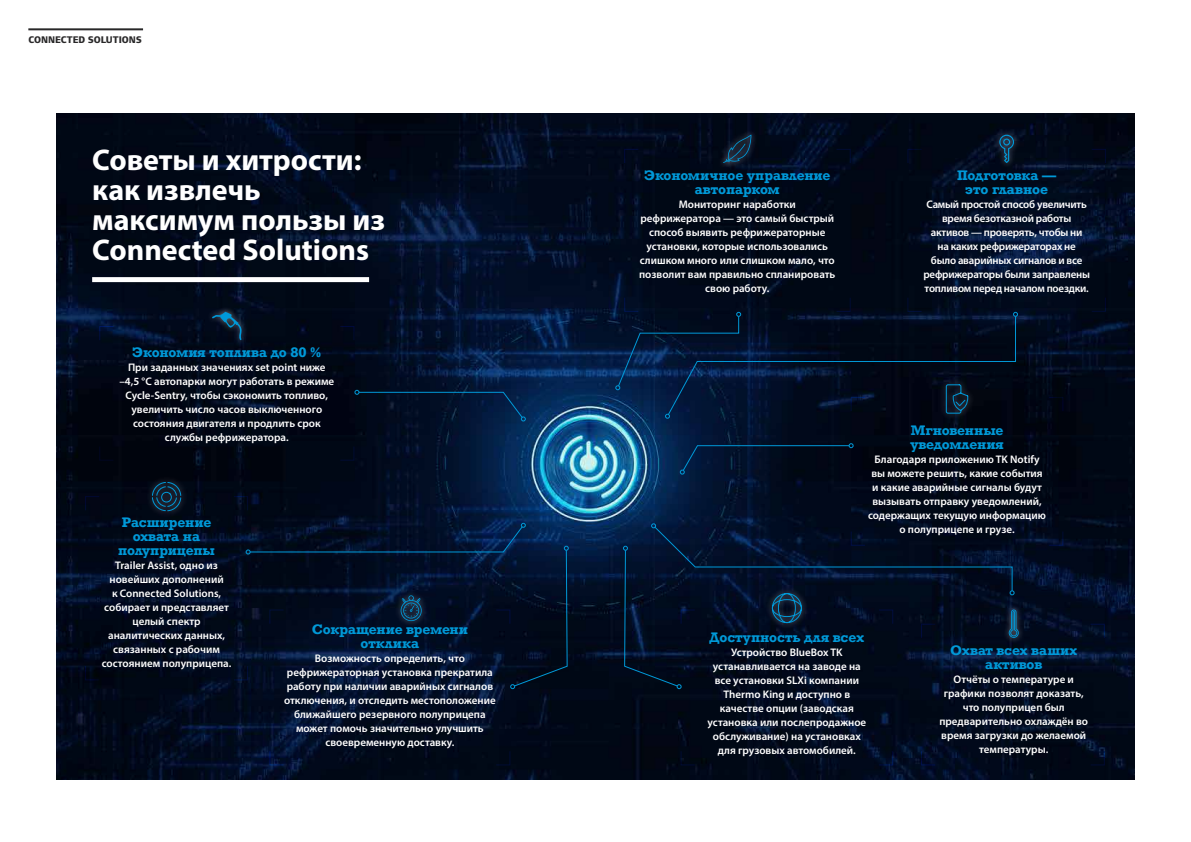
<style>
.page{position:relative;width:1191px;height:842px;background:#fff}
.page>*{position:absolute;margin:0;border:0;box-sizing:border-box;transform-origin:0 0}
.t1{font:700 30px/30px "Myriad Pro";color:#fff}
.t2{font:700 13px/14px "Rockwell";color:#0099d8;text-align:center}
.t3{font:600 11px/14px "Myriad Pro";color:#fff;text-align:center}
.t4{font:600 11px/14px "Myriad Pro";letter-spacing:-.02em;color:#fff;text-align:center}
.t5{font:800 10px "Foundry Form Sans";color:#292829}
</style>
<div class="page">
<hr style="left:28px;top:28px;width:115px;height:2px;background:#292829">
<img style="left:57px;top:113px;width:1077px;height:667px">
<svg style="left:1048px;top:396px;width:15px;height:16px"></svg>
<svg style="left:1048px;top:530px;width:15px;height:16px"></svg>
<svg style="left:623px;top:148px;width:16px;height:16px"></svg>
<svg style="left:835px;top:148px;width:16px;height:16px"></svg>
<div style="left:717px;top:129px;width:40px;height:40px;background:#fff;opacity:.75"></div>
<svg style="left:723px;top:135px;width:28px;height:28px"></svg>
<svg style="left:907px;top:148px;width:15px;height:16px"></svg>
<svg style="left:1090px;top:148px;width:16px;height:16px"></svg>
<svg style="left:1090px;top:297px;width:16px;height:15px"></svg>
<svg style="left:680px;top:750px;width:15px;height:16px"></svg>
<svg style="left:878px;top:750px;width:15px;height:16px"></svg>
<svg style="left:1089px;top:623px;width:16px;height:16px"></svg>
<svg style="left:920px;top:750px;width:16px;height:16px"></svg>
<svg style="left:1089px;top:750px;width:16px;height:16px"></svg>
<svg style="left:269px;top:750px;width:15px;height:16px"></svg>
<svg style="left:495px;top:750px;width:16px;height:16px"></svg>
<svg style="left:85px;top:496px;width:15px;height:15px"></svg>
<svg style="left:233px;top:496px;width:16px;height:15px"></svg>
<svg style="left:85px;top:665px;width:15px;height:16px"></svg>
<svg style="left:99px;top:325px;width:15px;height:16px"></svg>
<svg style="left:339px;top:325px;width:16px;height:16px"></svg>
<svg style="left:99px;top:445px;width:15px;height:16px"></svg>
<svg style="left:339px;top:445px;width:16px;height:16px"></svg>
<svg style="left:354px;top:390px;width:172px;height:31px"></svg>
<svg style="left:680px;top:443px;width:173px;height:32px"></svg>
<div style="left:993px;top:128px;width:27px;height:41px;background:#fff;opacity:.5"></div>
<svg style="left:999px;top:135px;width:15px;height:28px"></svg>
<div style="left:206px;top:306px;width:42px;height:40px;background:#fff;opacity:.5"></div>
<svg style="left:212px;top:312px;width:30px;height:28px"></svg>
<div style="left:146px;top:476px;width:41px;height:41px;background:#030815"></div>
<svg style="left:151px;top:481px;width:31px;height:31px"></svg>
<svg style="left:233px;top:523px;width:336px;height:166px"></svg>
<div style="left:1002px;top:603px;width:22px;height:41px;background:#fff;opacity:.5"></div>
<svg style="left:623px;top:523px;width:395px;height:166px"></svg>
<div style="left:939px;top:378px;width:35px;height:42px;background:#010613"></div>
<svg style="left:615px;top:297px;width:403px;height:122px"></svg>
<div style="left:92px;top:277px;width:277px;height:5px;background:#fff"></div>
<p class="t5" style="left:28px;top:34px;width:115px">CONNECTED SOLUTIONS</p>
<h1 class="t1" style="left:92px;top:144px;width:294px">Советы и хитрости: как извлечь максимум пользы из<br>Connected Solutions</h1>
<p class="t2" style="left:132px;top:345px;width:191px">Экономия топлива до 80 %</p>
<p class="t3" style="left:119px;top:360px;width:216px">При заданных значениях set point ниже –4,5 °C автопарки могут работать в режиме Cycle-Sentry, чтобы сэкономить топливо, увеличить число часов выключенного состояния двигателя и продлить срок службы рефрижератора.</p>
<p class="t2" style="left:118px;top:515px;width:98px">Расширение охвата на полуприцепы</p>
<p class="t3" style="left:102px;top:558px;width:131px">Trailer Assist, одно из новейших дополнений<br>к Connected Solutions, собирает и представляет целый спектр аналитических данных, связанных с рабочим состоянием полуприцепа.</p>
<p class="t2" style="left:312px;top:622px;width:158px">Сокращение времени отклика</p>
<p class="t3" style="left:284px;top:650px;width:213px">Возможность определить, что рефрижераторная установка прекратила работу при наличии аварийных сигналов отключения, и отследить местоположение ближайшего резервного полуприцепа может помочь значительно улучшить своевременную доставку.</p>
<p class="t2" style="left:644px;top:168px;width:188px">Экономичное управление автопарком</p>
<p class="t3" style="left:639px;top:197px;width:198px">Мониторинг наработки рефрижератора — это самый быстрый способ выявить рефрижераторные установки, которые использовались слишком много или слишком мало, что позволит вам правильно спланировать свою работу.</p>
<p class="t2" style="left:957px;top:168px;width:101px">Подготовка — это главное</p>
<p class="t4" style="left:923px;top:197px;width:168px">Самый простой способ увеличить время безотказной работы активов — проверять, чтобы ни<br>на каких рефрижераторах не<br>было аварийных сигналов и все рефрижераторы были заправлены топливом перед началом поездки.</p>
<p class="t2" style="left:910px;top:423px;width:95px;text-align:left">Мгновенные уведомления</p>
<p class="t3" style="left:868px;top:452px;width:180px">Благодаря приложению TK Notify вы можете решить, какие события и какие аварийные сигналы будут вызывать отправку уведомлений, содержащих текущую информацию о полуприцепе и грузе.</p>
<p class="t2" style="left:709px;top:630px;width:156px">Доступность для всех</p>
<p class="t3" style="left:707px;top:645px;width:160px">Устройство BlueBox TK устанавливается на заводе на все установки SLXi компании<br>Thermo King и доступно в качестве опции (заводская установка или послепродажное обслуживание) на установках для грузовых автомобилей.</p>
<p class="t2" style="left:950px;top:643px;width:128px">Охват всех ваших активов</p>
<p class="t3" style="left:939px;top:672px;width:150px">Отчёты о температуре и графики позволят доказать, что полуприцеп был предварительно охлаждён во время загрузки до желаемой температуры.</p>
</div>
